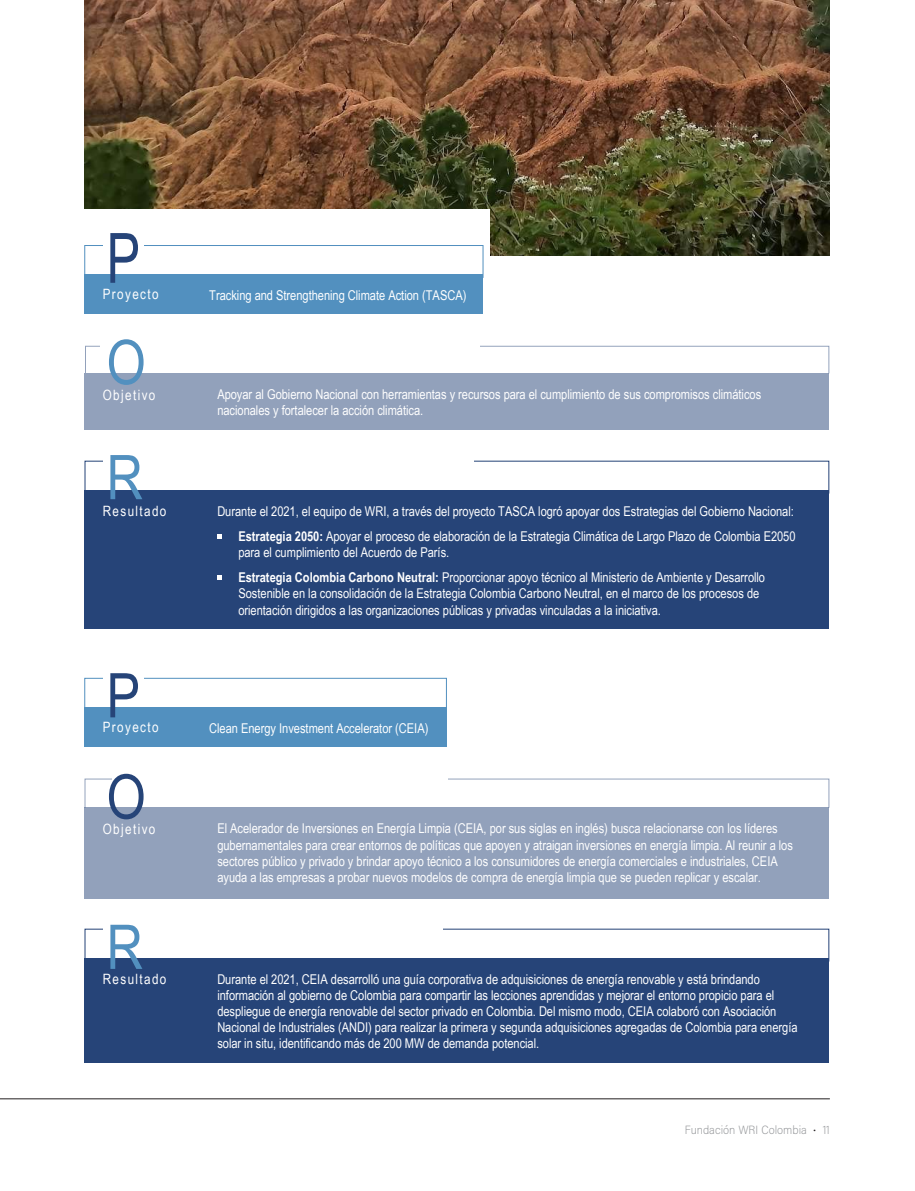
<style>
.page{position:relative;width:915px;height:1191px;background:#fff}
.page>*{position:absolute;margin:0;border:0;box-sizing:border-box;transform-origin:0 0}
.t1{font:69.45px "Arial MT Narrow";color:#264478;scale:.89 1}
.t2{font:61.65px "Arial MT Narrow";color:#5290bf}
.t3{font:61.65px "Arial MT Narrow";color:#264478}
.t4{font:14.25px "Arial MT Narrow";letter-spacing:.1em;color:#fff}
.t5{font:13.5px/16.2px "Arial MT Narrow";color:#fff}
.t6{font:200 12px "Acumin Pro Semi Cond";color:#939598}
.s1{font-weight:700}
</style>
<div class="page">
<hr style="left:0;top:1098px;width:829px;height:1px;background:#231f20">
<img style="left:85px;top:0;width:744px;height:255px">
<div style="left:64px;top:209px;width:425px;height:105px;background:#fff"></div>
<svg style="left:85px;top:346px;width:744px;height:27px"></svg>
<div style="left:84px;top:274px;width:399px;height:39px;background:#5290bf"></div>
<div style="left:84px;top:245px;width:399px;height:33px;border:1px solid #5290bf"></div>
<div style="left:104px;top:240px;width:40px;height:15px;background:#fff"></div>
<div style="left:84px;top:373px;width:745px;height:57px;background:#92a1bb"></div>
<div style="left:100px;top:339px;width:380px;height:15px;background:#fff"></div>
<div style="left:84px;top:490px;width:745px;height:138px;background:#264478"></div>
<div style="left:84px;top:460px;width:745px;height:33px;border:1px solid #264478"></div>
<div style="left:103px;top:456px;width:370px;height:15px;background:#fff"></div>
<svg style="left:217px;top:534px;width:5px;height:5px"></svg>
<svg style="left:217px;top:575px;width:5px;height:4px"></svg>
<div style="left:84px;top:707px;width:362px;height:39px;background:#5290bf"></div>
<div style="left:84px;top:678px;width:362px;height:32px;border:1px solid #5290bf"></div>
<div style="left:104px;top:673px;width:40px;height:15px;background:#fff"></div>
<div style="left:84px;top:807px;width:745px;height:91px;background:#92a1bb"></div>
<div style="left:84px;top:958px;width:745px;height:104px;background:#264478"></div>
<div style="left:84px;top:928px;width:745px;height:33px;border:1px solid #264478"></div>
<div style="left:103px;top:924px;width:339px;height:15px;background:#fff"></div>
<h1 class="t1" style="left:106px;top:217px;width:39px">P</h1>
<p class="t4" style="left:103px;top:285px;width:57px">Proyecto</p>
<p class="t5" style="left:209px;top:287px;width:258px">Tracking and Strengthening Climate Action (TASCA)</p>
<h2 class="t2" style="left:106px;top:326px;width:41px">O</h2>
<p class="t4" style="left:103px;top:386px;width:54px">Objetivo</p>
<p class="t5" style="left:217px;top:386px;width:545px">Apoyar al Gobierno Nacional con herramientas y recursos para el cumplimiento de sus compromisos climáticos nacionales y fortalecer la acción climática.</p>
<h2 class="t2" style="left:106px;top:441px;width:38px">R</h2>
<p class="t4" style="left:103px;top:503px;width:65px">Resultado</p>
<p class="t5" style="left:217px;top:498px;width:579px;line-height:25.2px;text-align:right">Durante el 2021, el equipo de WRI, a través del proyecto TASCA logró apoyar dos Estrategias del Gobierno Nacional:<br><span class="s1">Estrategia 2050:</span> Apoyar el proceso de elaboración de la Estrategia Climática de Largo Plazo de Colombia E2050</p>
<p class="t5" style="left:238px;top:539px;width:528px;line-height:25.2px">para el cumplimiento del Acuerdo de París.<br><span class="s1">Estrategia Colombia Carbono Neutral:</span> Proporcionar apoyo técnico al Ministerio de Ambiente y Desarrollo</p>
<p class="t5" style="left:238px;top:585px;width:522px">Sostenible en la consolidación de la Estrategia Colombia Carbono Neutral, en el marco de los procesos de orientación dirigidos a las organizaciones públicas y privadas vinculadas a la iniciativa.</p>
<h2 class="t3" style="left:106px;top:659px;width:35px">P</h2>
<p class="t4" style="left:103px;top:718px;width:57px">Proyecto</p>
<p class="t5" style="left:209px;top:720px;width:221px">Clean Energy Investment Accelerator (CEIA)</p>
<h2 class="t3" style="left:106px;top:760px;width:41px">O</h2>
<p class="t4" style="left:103px;top:820px;width:54px">Objetivo</p>
<p class="t5" style="left:217px;top:820px;width:577px">El Acelerador de Inversiones en Energía Limpia (CEIA, por sus siglas en inglés) busca relacionarse con los líderes gubernamentales para crear entornos de políticas que apoyen y atraigan inversiones en energía limpia. Al reunir a los sectores público y privado y brindar apoyo técnico a los consumidores de energía comerciales e industriales, CEIA ayuda a las empresas a probar nuevos modelos de compra de energía limpia que se pueden replicar y escalar.</p>
<h2 class="t2" style="left:106px;top:911px;width:38px">R</h2>
<p class="t4" style="left:103px;top:970px;width:65px">Resultado</p>
<p class="t5" style="left:217px;top:970px;width:581px">Durante el 2021, CEIA desarrolló una guía corporativa de adquisiciones de energía renovable y está brindando información al gobierno de Colombia para compartir las lecciones aprendidas y mejorar el entorno propicio para el despliegue de energía renovable del sector privado en Colombia. Del mismo modo, CEIA colaboró con Asociación Nacional de Industriales (ANDI) para realizar la primera y segunda adquisiciones agregadas de Colombia para energía solar in situ, identificando más de 200 MW de demanda potencial.</p>
<p class="t6" style="left:684px;top:1122px;width:123px">Fundación WRI Colombia</p>
<p class="t6" style="left:822px;top:1122px;width:9px">11</p>
</div>
